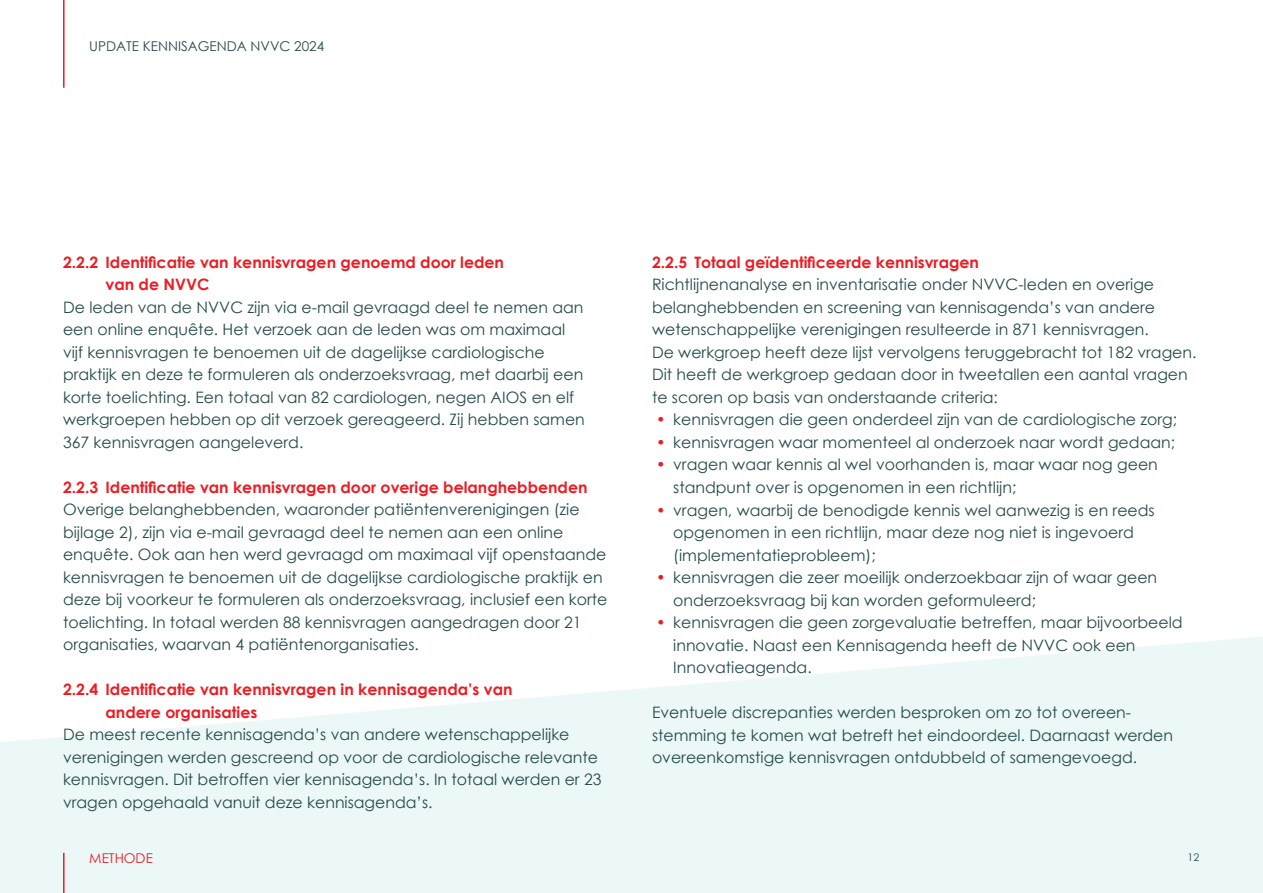
<style>
.page{position:relative;width:1263px;height:893px;background:#fff}
.page>*{position:absolute;margin:0;border:0;box-sizing:border-box;transform-origin:0 0}
.t1{font:15.75px/22.5px "Century Gothic";color:#244a4a}
.t2{font:700 15.75px/22.5px "Century Gothic";color:#ed1c24}
.t3{font:13.5px "Century Gothic";color:#244a4a}
.t4{font:13.5px "Century Gothic";color:#ed1c24}
.t5{font:10.5px "Century Gothic";color:#244a4a}
.s1{color:#ed1c24}
</style>
<div class="page">
<svg style="left:0;top:637px;width:1263px;height:256px;fill:#ecf7f7"></svg>
<hr style="left:63px;top:0;width:2px;height:88px;background:#ed1c24">
<hr style="left:63px;top:853px;width:2px;height:40px;background:#ed1c24">
<p class="t3" style="left:89px;top:37px;width:236px">UPDATE KENNISAGENDA NVVC 2024</p>
<p class="t2" style="left:106px;top:250px;width:400px;text-indent:-43px">2.2.2 Identificatie van kennisvragen genoemd door leden van de NVVC</p>
<p class="t1" style="left:63px;top:296px;width:523px">De leden van de NVVC zijn via e-mail gevraagd deel te nemen aan een online enquête. Het verzoek aan de leden was om maximaal vijf kennisvragen te benoemen uit de dagelijkse cardiologische praktijk en deze te formuleren als onderzoeksvraag, met daarbij een korte toelichting. Een totaal van 82 cardiologen, negen AIOS en elf werkgroepen hebben op dit verzoek gereageerd. Zij hebben samen 367 kennisvragen aangeleverd.</p>
<p class="t2" style="left:63px;top:475px;width:526px">2.2.3 Identificatie van kennisvragen door overige belanghebbenden</p>
<p class="t1" style="left:63px;top:498px;width:546px">Overige belanghebbenden, waaronder patiëntenverenigingen (zie bijlage 2), zijn via e-mail gevraagd deel te nemen aan een online enquête. Ook aan hen werd gevraagd om maximaal vijf openstaande kennisvragen te benoemen uit de dagelijkse cardiologische praktijk en deze bij voorkeur te formuleren als onderzoeksvraag, inclusief een korte toelichting. In totaal werden 88 kennisvragen aangedragen door 21 organisaties, waarvan 4 patiëntenorganisaties.</p>
<p class="t2" style="left:106px;top:678px;width:408px;text-indent:-43px">2.2.4 Identificatie van kennisvragen in kennisagenda’s van andere organisaties</p>
<p class="t1" style="left:63px;top:723px;width:540px">De meest recente kennisagenda’s van andere wetenschappelijke verenigingen werden gescreend op voor de cardiologische relevante kennisvragen. Dit betroffen vier kennisagenda’s. In totaal werden er 23 vragen opgehaald vanuit deze kennisagenda’s.</p>
<p class="t2" style="left:652px;top:250px;width:328px">2.2.5 Totaal geïdentificeerde kennisvragen</p>
<p class="t1" style="left:652px;top:273px;width:546px">Richtlijnenanalyse en inventarisatie onder NVVC-leden en overige belanghebbenden en screening van kennisagenda’s van andere wetenschappelijke verenigingen resulteerde in 871 kennisvragen.<br>De werkgroep heeft deze lijst vervolgens teruggebracht tot 182 vragen.<br>Dit heeft de werkgroep gedaan door in tweetallen een aantal vragen te scoren op basis van onderstaande criteria:</p>
<p class="t1" style="left:656px;top:408px;width:522px"><span class="s1">•</span> kennisvragen die geen onderdeel zijn van de cardiologische zorg;</p>
<p class="t1" style="left:656px;top:431px;width:520px"><span class="s1">•</span> kennisvragen waar momenteel al onderzoek naar wordt gedaan;</p>
<p class="t1" style="left:673px;top:453px;width:486px;text-indent:-17px"><span class="s1">•</span> vragen waar kennis al wel voorhanden is, maar waar nog geen standpunt over is opgenomen in een richtlijn;</p>
<p class="t1" style="left:673px;top:498px;width:483px;text-indent:-17px"><span class="s1">•</span> vragen, waarbij de benodigde kennis wel aanwezig is en reeds opgenomen in een richtlijn, maar deze nog niet is ingevoerd (implementatieprobleem);</p>
<p class="t1" style="left:673px;top:566px;width:485px;text-indent:-17px"><span class="s1">•</span> kennisvragen die zeer moeilijk onderzoekbaar zijn of waar geen onderzoeksvraag bij kan worden geformuleerd;</p>
<p class="t1" style="left:673px;top:611px;width:511px;text-indent:-17px"><span class="s1">•</span> kennisvragen die geen zorgevaluatie betreffen, maar bijvoorbeeld innovatie. Naast een Kennisagenda heeft de NVVC ook een<br>Innovatieagenda.</p>
<p class="t1" style="left:652px;top:701px;width:523px">Eventuele discrepanties werden besproken om zo tot overeen&shy;stemming te komen wat betreft het eindoordeel. Daarnaast werden overeenkomstige kennisvragen ontdubbeld of samengevoegd.</p>
<p class="t4" style="left:89px;top:849px;width:22px">Methode</p>
<p class="t5" style="left:1187px;top:849px;width:13px">12</p>
</div>
